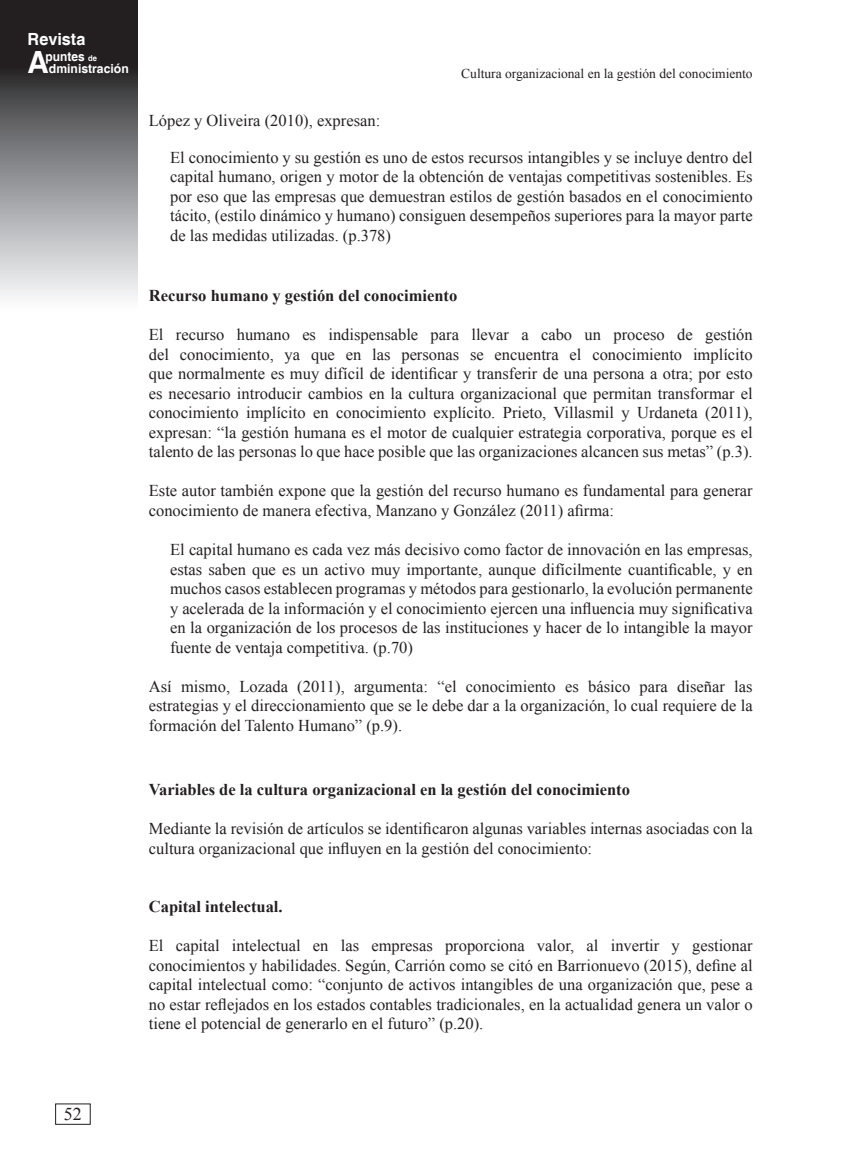
<style>
.page{position:relative;width:859px;height:1166px;background:#fff}
.page>*{position:absolute;margin:0;border:0;box-sizing:border-box;transform-origin:0 0}
.t1{font:700 30.6px "Helvetica";color:#fff}
.t2{font:18px "Times New Roman";color:#231f20}
.t3{font:700 16.8px "Helvetica";color:#fff}
.t4{font:16.5px/19.5px "Times New Roman";color:#231f20;text-align:justify}
.t5{font:700 16.5px "Times New Roman";color:#231f20}
.t6{font:13.5px "Times New Roman";color:#231f20}
.t7{font:700 12.75px "Helvetica";color:#fff;scale:.94 1}
.t8{font:700 12.6px "Helvetica";color:#fff}
.s1{font-size:8.1px}
</style>
<div class="page">
<svg style="left:0;top:0;width:137px;height:298px;background:#79797b"></svg>
<p class="t3" style="left:28px;top:29px;width:59px">Revista</p>
<h1 class="t1" style="left:28px;top:43px;width:23px">A</h1>
<p class="t7" style="left:46px;top:49px;width:56px">puntes <span class="s1">de</span></p>
<p class="t8" style="left:49px;top:60px;width:81px">dministración</p>
<p class="t6" style="left:461px;top:65px;width:293px">Cultura organizacional en la gestión del conocimiento</p>
<p class="t4" style="left:149px;top:111px;width:233px">López y Oliveira (2010), expresan:</p>
<p class="t4" style="left:170px;top:147px;width:584px">El conocimiento y su gestión es uno de estos recursos intangibles y se incluye dentro del capital humano, origen y motor de la obtención de ventajas competitivas sostenibles. Es por eso que las empresas que demuestran estilos de gestión basados en el conocimiento tácito, (estilo dinámico y humano) consiguen desempeños superiores para la mayor parte de las medidas utilizadas. (p.378)</p>
<p class="t5" style="left:149px;top:284px;width:310px">Recurso humano y gestión del conocimiento</p>
<p class="t4" style="left:149px;top:325px;width:605px">El recurso humano es indispensable para llevar a cabo un proceso de gestión del conocimiento, ya que en las personas se encuentra el conocimiento implícito que normalmente es muy difícil de identificar y transferir de una persona a otra; por esto es necesario introducir cambios en la cultura organizacional que permitan transformar el conocimiento implícito en conocimiento explícito. Prieto, Villasmil y Urdaneta (2011), expresan: “la gestión humana es el motor de cualquier estrategia corporativa, porque es el talento de las personas lo que hace posible que las organizaciones alcancen sus metas” (p.3).</p>
<p class="t4" style="left:149px;top:481px;width:605px">Este autor también expone que la gestión del recurso humano es fundamental para generar conocimiento de manera efectiva, Manzano y González (2011) afirma:</p>
<p class="t4" style="left:170px;top:539px;width:584px">El capital humano es cada vez más decisivo como factor de innovación en las empresas, estas saben que es un activo muy importante, aunque difícilmente cuantificable, y en muchos casos establecen programas y métodos para gestionarlo, la evolución permanente y acelerada de la información y el conocimiento ejercen una influencia muy significativa en la organización de los procesos de las instituciones y hacer de lo intangible la mayor fuente de ventaja competitiva. (p.70)</p>
<p class="t4" style="left:149px;top:676px;width:605px">Así mismo, Lozada (2011), argumenta: “el conocimiento es básico para diseñar las estrategias y el direccionamiento que se le debe dar a la organización, lo cual requiere de la formación del Talento Humano” (p.9).</p>
<p class="t5" style="left:149px;top:778px;width:483px">Variables de la cultura organizacional en la gestión del conocimiento</p>
<p class="t4" style="left:149px;top:818px;width:605px">Mediante la revisión de artículos se identificaron algunas variables internas asociadas con la cultura organizacional que influyen en la gestión del conocimiento:</p>
<p class="t5" style="left:149px;top:895px;width:135px">Capital intelectual.</p>
<p class="t4" style="left:149px;top:935px;width:605px">El capital intelectual en las empresas proporciona valor, al invertir y gestionar conocimientos y habilidades. Según, Carrión como se citó en Barrionuevo (2015), define al capital intelectual como: “conjunto de activos intangibles de una organización que, pese a no estar reflejados en los estados contables tradicionales, en la actualidad genera un valor o tiene el potencial de generarlo en el futuro” (p.20).</p>
<p class="t2" style="left:64px;top:1101px;width:19px">52</p>
</div>
